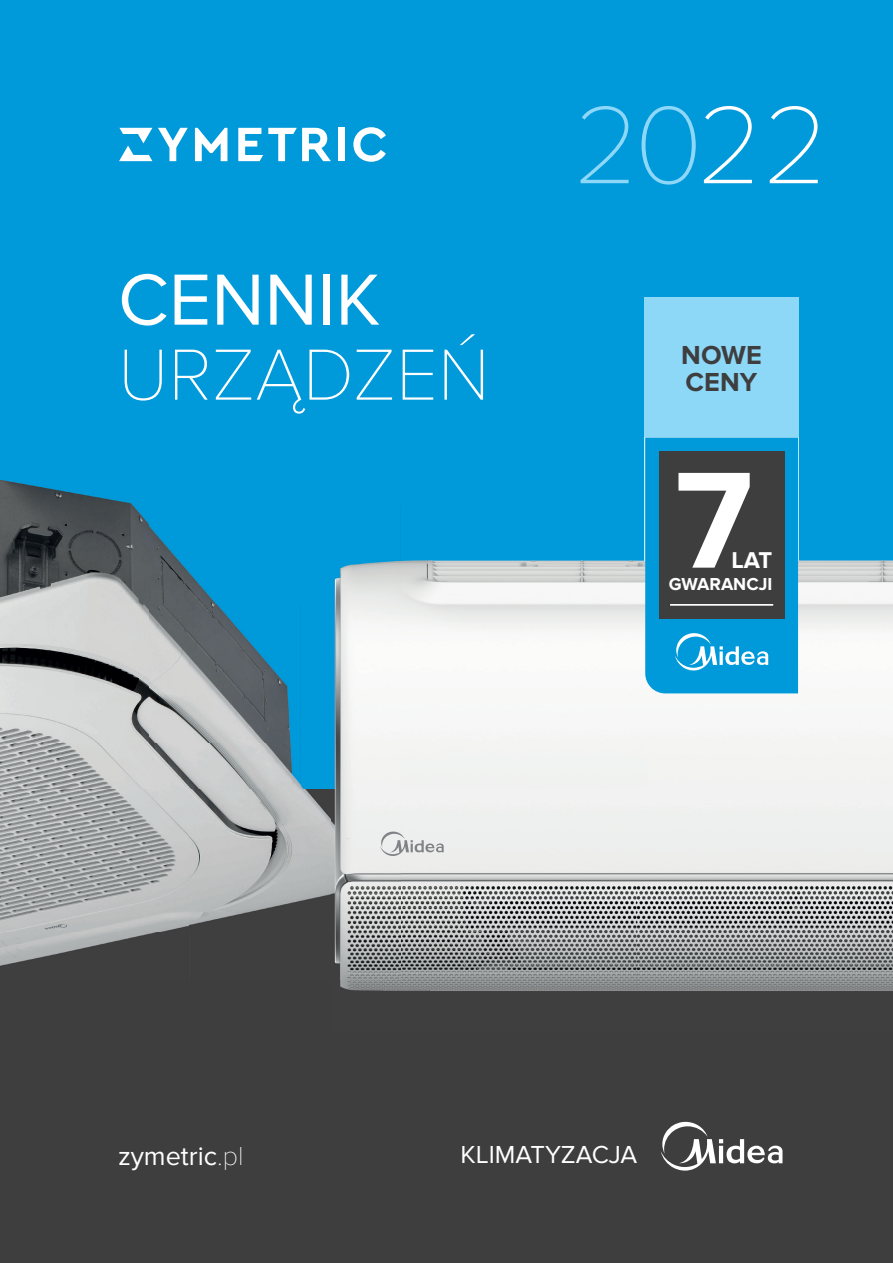
<style>
.page{position:relative;width:893px;height:1263px;background:#fff}
.page>*{position:absolute;margin:0;border:0;box-sizing:border-box;transform-origin:0 0}
.t1{font:700 142.05px "Proxima Nova";color:#fff}
.t2{font:100 114.15px "Proxima Nova";color:#8dd8f8}
.t3{font:100 75px "Proxima Nova";color:#fff}
.t4{font:75px "Proxima Nova";color:#fff}
.t5{font:27px "Proxima Nova";color:#fff}
.t6{font:700 27px/27px "Proxima Nova";color:#3e3e3f}
.t7{font:25.5px "Proxima Nova";color:#fff}
.t8{font:700 23.7px "Proxima Nova";color:#fff}
.t9{font:700 18px "Proxima Nova";color:#fff}
.s1{color:#fff}
.s2{font-weight:100}
</style>
<div class="page">
<div style="left:0;top:0;width:893px;height:790px;background:#0099da"></div>
<div style="left:0;top:790px;width:893px;height:473px;background:#3e3e3f"></div>
<svg style="left:158px;top:128px;width:30px;height:33px"></svg>
<div style="left:338px;top:128px;width:6px;height:33px;background:#fff"></div>
<svg style="left:353px;top:127px;width:33px;height:35px"></svg>
<svg style="left:195px;top:128px;width:32px;height:33px"></svg>
<svg style="left:238px;top:128px;width:93px;height:33px"></svg>
<svg style="left:119px;top:128px;width:33px;height:33px"></svg>
<img style="left:0;top:479px;width:300px;height:311px">
<img style="left:300px;top:784px;width:32px;height:6px">
<img style="left:0;top:790px;width:382px;height:189px">
<img style="left:332px;top:560px;width:314px;height:230px">
<img style="left:795px;top:560px;width:98px;height:230px">
<div style="left:646px;top:693px;width:149px;height:97px;background:#f4f4f3"></div>
<img style="left:382px;top:790px;width:511px;height:201px">
<img style="left:340px;top:979px;width:43px;height:12px">
<svg style="left:661px;top:1122px;width:121px;height:48px"></svg>
<svg style="left:380px;top:831px;width:64px;height:25px;background:#d4d6d6"></svg>
<svg style="left:645px;top:438px;width:153px;height:255px"></svg>
<hr style="left:670px;top:604px;width:103px;height:2px;background:#fff">
<div style="left:644px;top:297px;width:155px;height:140px;background:#8dd7f7"></div>
<h3 class="t4" style="left:118px;top:257px;width:264px">CENNIK</h3>
<h3 class="t3" style="left:118px;top:340px;width:373px">URZĄDZEŃ</h3>
<h2 class="t2" style="left:574px;top:93px;width:257px">20<span class="s1">22</span></h2>
<p class="t6" style="left:681px;top:342px;width:82px">NOWE<br>CENY</p>
<h1 class="t1" style="left:675px;top:438px;width:79px">7</h1>
<p class="t8" style="left:731px;top:547px;width:42px">LAT</p>
<p class="t9" style="left:669px;top:573px;width:105px">GWARANCJI</p>
<p class="t5" style="left:118px;top:1140px;width:127px">zymetric<span class="s2">.pl</span></p>
<p class="t7" style="left:460px;top:1139px;width:178px">KLIMATYZACJA</p>
</div>
